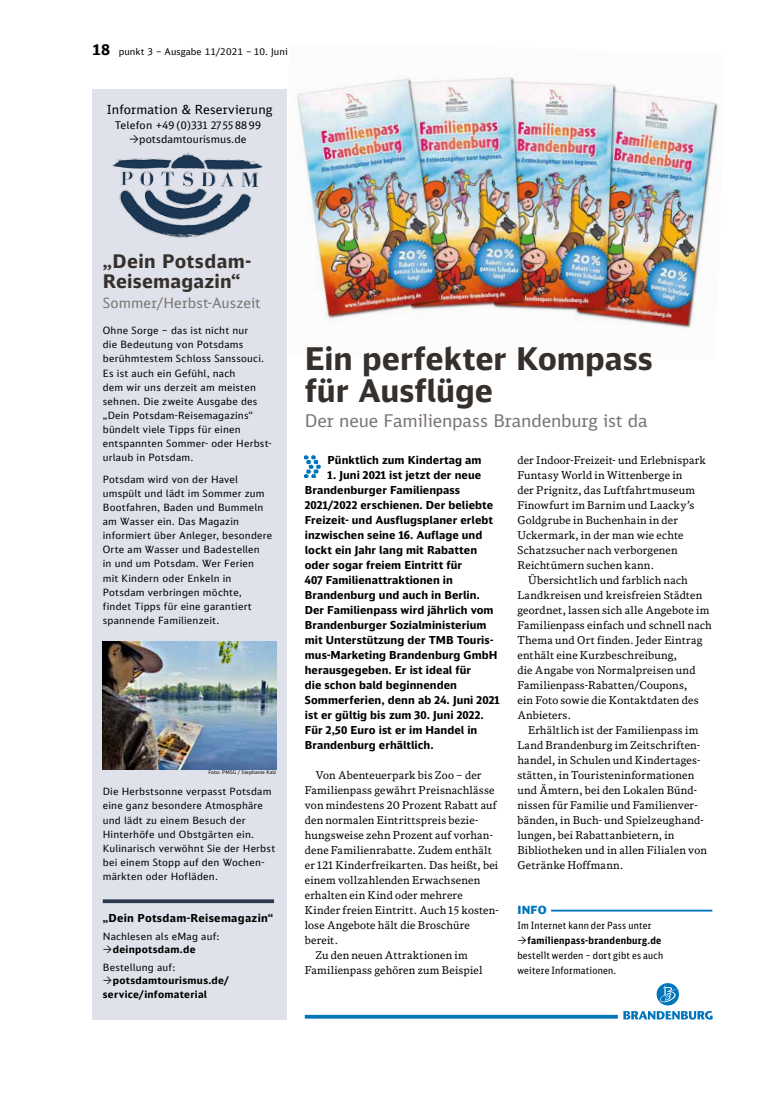
<style>
.page{position:relative;width:762px;height:1117px;background:#fff}
.page>*{position:absolute;margin:0;border:0;box-sizing:border-box;transform-origin:0 0}
.t1{font:700 31.25px/32.5px "DB Sans Alternate";letter-spacing:-.005em;color:#36302d}
.t2{font:700 18.75px/19.4px "DB Sans Alternate";letter-spacing:.015em;color:#36302d}
.t3{font:17.5px "DB Sans";letter-spacing:-.005em;color:#7b7674}
.t4{font:14.12px "DB Sans";letter-spacing:.005em;color:#7b7674}
.t5{font:12.5px "DB Sans";letter-spacing:.01em;color:#000}
.t6{font:900 11.25px "DB Sans Alternate";color:#0075bc}
.t7{font:700 11px/15px "DB Sans Alternate";letter-spacing:.005em;color:#000}
.t8{font:700 11px "DB Sans Alternate";letter-spacing:.025em;color:#000}
.t9{font:10.75px "DB News";letter-spacing:.02em;color:#000}
.t10{font:10.62px/13.8px "DB Sans Alternate";letter-spacing:.005em;color:#000}
.t11{font:10px/14.1px "DB Sans Alternate";letter-spacing:.02em;color:#000}
.t12{font:10px "DB Sans Cond";letter-spacing:.025em;color:#000}
.t13{font:700 10px "DB Sans Alternate";letter-spacing:.025em;color:#000}
.t14{font:700 10px "DB Sans Cond";letter-spacing:.025em;color:#000}
.t15{font:9.38px "DB Sans";letter-spacing:.01em;color:#000}
.t16{font:5px "DB Sans Alternate";letter-spacing:.01em;color:#000}
.s1{font-weight:700;font-size:15px}
.s2{font-weight:700}
</style>
<div class="page">
<img style="left:297px;top:76px;width:421px;height:252px">
<div style="left:92px;top:89px;width:195px;height:930px;background:#dfe2ea"></div>
<img style="left:112px;top:152px;width:152px;height:86px">
<img style="left:103px;top:641px;width:173px;height:128px">
<hr style="left:103px;top:899px;width:171px;height:3px;background:#2c384f">
<hr style="left:551px;top:909px;width:161px;height:2px;background:#0075bc">
<img style="left:305px;top:455px;width:15px;height:22px">
<svg style="left:305px;top:1014px;width:313px;height:4px"></svg>
<svg style="left:623px;top:983px;width:89px;height:36px"></svg>
<p class="t15" style="left:92px;top:46px;width:197px"><span class="s1">18</span> punkt 3 – Ausgabe 11/2021 – 10. Juni</p>
<p class="t5" style="left:107px;top:102px;width:167px">Information &amp; Reservierung</p>
<p class="t10" style="left:139px;top:118px;width:123px;text-indent:-25px">Telefon +49 (0)331 27 55 88 99 potsdamtourismus.de</p>
<p class="t2" style="left:103px;top:251px;width:150px">„Dein Potsdam-<br>Reisemagazin“</p>
<p class="t4" style="left:103px;top:293px;width:159px">Sommer/Herbst-Auszeit</p>
<p class="t11" style="left:103px;top:323px;width:170px">Ohne Sorge – das ist nicht nur<br>die Bedeutung von Potsdams berühmtestem Schloss Sanssouci.<br>Es ist auch ein Gefühl, nach<br>dem wir uns derzeit am meisten sehnen. Die zweite Ausgabe des „Dein Potsdam-Reisemagazins“ bündelt viele Tipps für einen entspannten Sommer- oder Herbst&shy;urlaub in Potsdam.</p>
<p class="t11" style="left:103px;top:471px;width:171px">Potsdam wird von der Havel umspült und lädt im Sommer zum<br>Bootfahren, Baden und Bummeln am Wasser ein. Das Magazin informiert über Anleger, besondere<br>Orte am Wasser und Badestellen<br>in und um Potsdam. Wer Ferien<br>mit Kindern oder Enkeln in<br>Potsdam verbringen möchte, findet Tipps für eine garantiert spannende Familienzeit.</p>
<p class="t16" style="left:208px;top:769px;width:69px">Foto: PMSG / Stephanie Kalz</p>
<p class="t11" style="left:103px;top:784px;width:174px">Die Herbstsonne verpasst Potsdam eine ganz besondere Atmosphäre und lädt zu einem Besuch der<br>Hinterhöfe und Obstgärten ein.<br>Kulinarisch verwöhnt Sie der Herbst bei einem Stopp auf den Wochen&shy;märkten oder Hofläden.</p>
<p class="t8" style="left:103px;top:910px;width:172px">„Dein Potsdam-Reisemagazin“</p>
<p class="t11" style="left:113px;top:928px;width:108px;line-height:13.8px;text-indent:-10px">Nachlesen als eMag auf: <span class="s2">deinpotsdam.de</span></p>
<p class="t11" style="left:103px;top:959px;width:74px">Bestellung auf:</p>
<p class="t13" style="left:113px;top:974px;width:118px">potsdamtourismus.de/</p>
<p class="t13" style="left:103px;top:987px;width:106px">service/infomaterial</p>
<p class="t1" style="left:305px;top:341px;width:350px">Ein perfekter Kompass für Ausflüge</p>
<p class="t3" style="left:305px;top:410px;width:344px">Der neue Familienpass Brandenburg ist da</p>
<p class="t7" style="left:328px;top:452px;width:155px">Pünktlich zum Kindertag am</p>
<p class="t7" style="left:305px;top:467px;width:196px;text-indent:23px">1. Juni 2021 ist jetzt der neue<br>Brandenburger Familienpass<br>2021/2022 erschienen. Der beliebte<br>Freizeit- und Ausflugsplaner erlebt inzwischen seine 16. Auflage und lockt ein Jahr lang mit Rabatten oder sogar freiem Eintritt für<br>407 Familienattraktionen in<br>Brandenburg und auch in Berlin.<br>Der Familienpass wird jährlich vom<br>Brandenburger Sozialministerium mit Unterstützung der TMB Touris&shy;mus-Marketing Brandenburg GmbH herausgegeben. Er ist ideal für<br>die schon bald beginnenden<br>Sommerferien, denn ab 24. Juni 2021 ist er gültig bis zum 30. Juni 2022.<br>Für 2,50 Euro ist er im Handel in<br>Brandenburg erhältlich.</p>
<p class="t9" style="left:315px;top:768px;width:168px">Von Abenteuerpark bis Zoo – der</p>
<p class="t9" style="left:305px;top:783px;width:191px">Familienpass gewährt Preisnachlässe</p>
<p class="t9" style="left:305px;top:798px;width:193px">von mindestens 20 Prozent Rabatt auf</p>
<p class="t9" style="left:305px;top:813px;width:175px">den normalen Eintrittspreis bezie-</p>
<p class="t9" style="left:305px;top:828px;width:190px">hungsweise zehn Prozent auf vorhan-</p>
<p class="t9" style="left:305px;top:843px;width:189px">dene Familienrabatte. Zudem enthält</p>
<p class="t9" style="left:305px;top:858px;width:195px">er 121 Kinderfreikarten. Das heißt, bei</p>
<p class="t9" style="left:305px;top:873px;width:177px">einem vollzahlenden Erwachsenen</p>
<p class="t9" style="left:305px;top:888px;width:159px">erhalten ein Kind oder mehrere</p>
<p class="t9" style="left:305px;top:903px;width:195px">Kinder freien Eintritt. Auch 15 kosten-</p>
<p class="t9" style="left:305px;top:918px;width:167px">lose Angebote hält die Broschüre</p>
<p class="t9" style="left:305px;top:933px;width:35px">bereit.</p>
<p class="t9" style="left:315px;top:948px;width:154px">Zu den neuen Attraktionen im</p>
<p class="t9" style="left:305px;top:963px;width:179px">Familienpass gehören zum Beispiel</p>
<p class="t9" style="left:517px;top:453px;width:190px">der Indoor-Freizeit- und Erlebnispark</p>
<p class="t9" style="left:517px;top:468px;width:167px">Funtasy World in Wittenberge in</p>
<p class="t9" style="left:517px;top:483px;width:179px">der Prignitz, das Luftfahrtmuseum</p>
<p class="t9" style="left:517px;top:498px;width:178px">Finowfurt im Barnim und Laacky’s</p>
<p class="t9" style="left:517px;top:513px;width:162px">Goldgrube in Buchenhain in der</p>
<p class="t9" style="left:517px;top:528px;width:168px">Uckermark, in der man wie echte</p>
<p class="t9" style="left:517px;top:543px;width:162px">Schatzsucher nach verborgenen</p>
<p class="t9" style="left:517px;top:558px;width:138px">Reichtümern suchen kann.</p>
<p class="t9" style="left:528px;top:573px;width:161px">Übersichtlich und farblich nach</p>
<p class="t9" style="left:517px;top:588px;width:186px">Landkreisen und kreisfreien Städten</p>
<p class="t9" style="left:517px;top:603px;width:193px">geordnet, lassen sich alle Angebote im</p>
<p class="t9" style="left:517px;top:618px;width:196px">Familienpass einfach und schnell nach</p>
<p class="t9" style="left:517px;top:633px;width:186px">Thema und Ort finden. Jeder Eintrag</p>
<p class="t9" style="left:517px;top:648px;width:161px">enthält eine Kurzbeschreibung,</p>
<p class="t9" style="left:517px;top:663px;width:180px">die Angabe von Normalpreisen und</p>
<p class="t9" style="left:517px;top:678px;width:171px">Familienpass-Rabatten/Coupons,</p>
<p class="t9" style="left:517px;top:693px;width:183px">ein Foto sowie die Kontaktdaten des</p>
<p class="t9" style="left:517px;top:708px;width:55px">Anbieters.</p>
<p class="t9" style="left:528px;top:723px;width:172px">Erhältlich ist der Familienpass im</p>
<p class="t9" style="left:517px;top:738px;width:184px">Land Brandenburg im Zeitschriften-</p>
<p class="t9" style="left:517px;top:753px;width:184px">handel, in Schulen und Kindertages-</p>
<p class="t9" style="left:517px;top:768px;width:178px">stätten, in Touristeninformationen</p>
<p class="t9" style="left:517px;top:783px;width:181px">und Ämtern, bei den Lokalen Bünd-</p>
<p class="t9" style="left:517px;top:798px;width:182px">nissen für Familie und Familienver-</p>
<p class="t9" style="left:517px;top:813px;width:188px">bänden, in Buch- und Spielzeughand-</p>
<p class="t9" style="left:517px;top:828px;width:159px">lungen, bei Rabattanbietern, in</p>
<p class="t9" style="left:517px;top:843px;width:191px">Bibliotheken und in allen Filialen von</p>
<p class="t9" style="left:517px;top:858px;width:107px">Getränke Hoffmann.</p>
<p class="t6" style="left:517px;top:902px;width:31px">INFO</p>
<p class="t12" style="left:517px;top:919px;width:135px">Im Internet kann der Pass unter</p>
<p class="t14" style="left:527px;top:934px;width:135px">familienpass-brandenburg.de</p>
<p class="t12" style="left:517px;top:949px;width:147px">bestellt werden – dort gibt es auch</p>
<p class="t12" style="left:517px;top:964px;width:100px">weitere Informationen.</p>
</div>
